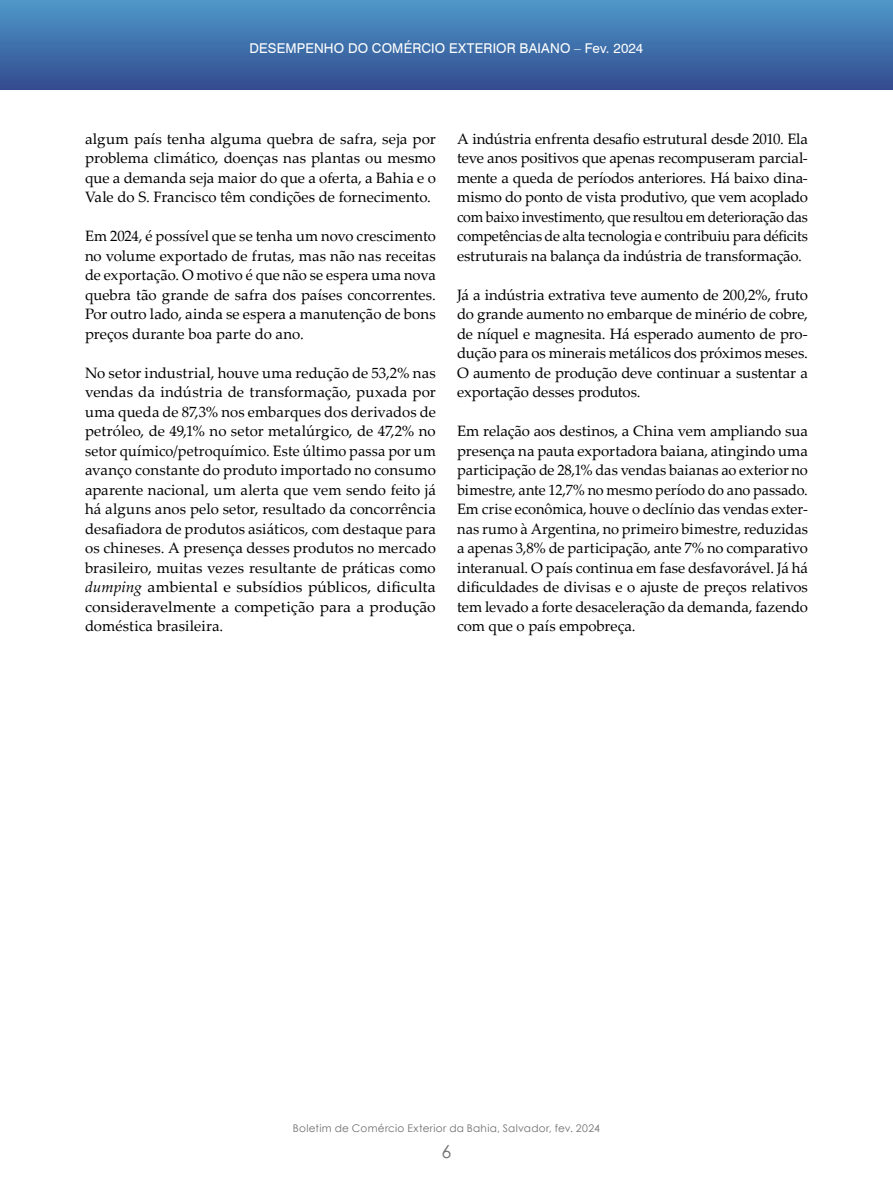
<style>
.page{position:relative;width:893px;height:1191px;background:#fff}
.page>*{position:absolute;margin:0;border:0;box-sizing:border-box;transform-origin:0 0}
.t1{font:18px "Century Gothic";color:#706f6f}
.t2{font:15px/19.5px "Palatino Linotype";letter-spacing:-.005em;color:#000;text-align:justify}
.t3{font:13.5px "Swiss 721 BT";letter-spacing:.015em;color:#fff}
.t4{font:10.5px "Century Gothic";letter-spacing:.03em;color:#706f6f}
.s1{font-style:italic}
</style>
<div class="page">
<div style="left:0;top:0;width:893px;height:90px;background:linear-gradient(to bottom,#4e99c9,#334b8f)"></div>
<div style="left:857px;top:0;width:36px;height:90px;background:linear-gradient(to bottom,#4e99c9,#334b8f)"></div>
<svg style="left:892px;top:0;width:1px;height:90px"></svg>
<p class="t3" style="left:250px;top:38px;width:395px">DESEMPENHO DO COMÉRCIO EXTERIOR BAIANO – Fev. 2024</p>
<p class="t2" style="left:85px;top:128px;width:352px">algum país tenha alguma quebra de safra, seja por problema climático, doenças nas plantas ou mesmo que a demanda seja maior do que a oferta, a Bahia e o Vale do S. Francisco têm condições de fornecimento.</p>
<p class="t2" style="left:85px;top:226px;width:352px">Em 2024, é possível que se tenha um novo crescimento no volume exportado de frutas, mas não nas receitas de exportação. O motivo é que não se espera uma nova quebra tão grande de safra dos países concorrentes.<br>Por outro lado, ainda se espera a manutenção de bons preços durante boa parte do ano.</p>
<p class="t2" style="left:85px;top:362px;width:352px">No setor industrial, houve uma redução de 53,2% nas vendas da indústria de transformação, puxada por uma queda de 87,3% nos embarques dos derivados de petróleo, de 49,1% no setor metalúrgico, de 47,2% no setor químico/petroquímico. Este último passa por um avanço constante do produto importado no consumo aparente nacional, um alerta que vem sendo feito já há alguns anos pelo setor, resultado da concorrência desafiadora de produtos asiáticos, com destaque para os chineses. A presença desses produtos no mercado brasileiro, muitas vezes resultante de práticas como <span class="s1">dumping</span> ambiental e subsídios públicos, dificulta consideravelmente a competição para a produção doméstica brasileira.</p>
<p class="t2" style="left:457px;top:128px;width:352px">A indústria enfrenta desafio estrutural desde 2010. Ela teve anos positivos que apenas recompuseram parcial&shy;mente a queda de períodos anteriores. Há baixo dina&shy;mismo do ponto de vista produtivo, que vem acoplado com baixo investimento, que resultou em deterioração das competências de alta tecnologia e contribuiu para déficits estruturais na balança da indústria de transformação.</p>
<p class="t2" style="left:457px;top:284px;width:352px">Já a indústria extrativa teve aumento de 200,2%, fruto do grande aumento no embarque de minério de cobre, de níquel e magnesita. Há esperado aumento de pro&shy;dução para os minerais metálicos dos próximos meses.<br>O aumento de produção deve continuar a sustentar a exportação desses produtos.</p>
<p class="t2" style="left:457px;top:421px;width:352px">Em relação aos destinos, a China vem ampliando sua presença na pauta exportadora baiana, atingindo uma participação de 28,1% das vendas baianas ao exterior no bimestre, ante 12,7% no mesmo período do ano passado.<br>Em crise econômica, houve o declínio das vendas exter&shy;nas rumo à Argentina, no primeiro bimestre, reduzidas a apenas 3,8% de participação, ante 7% no comparativo interanual. O país continua em fase desfavorável. Já há dificuldades de divisas e o ajuste de preços relativos tem levado a forte desaceleração da demanda, fazendo com que o país empobreça.</p>
<p class="t4" style="left:293px;top:1121px;width:309px">Boletim de Comércio Exterior da Bahia, Salvador, fev. 2024</p>
<p class="t1" style="left:441px;top:1138px;width:11px">6</p>
</div>
